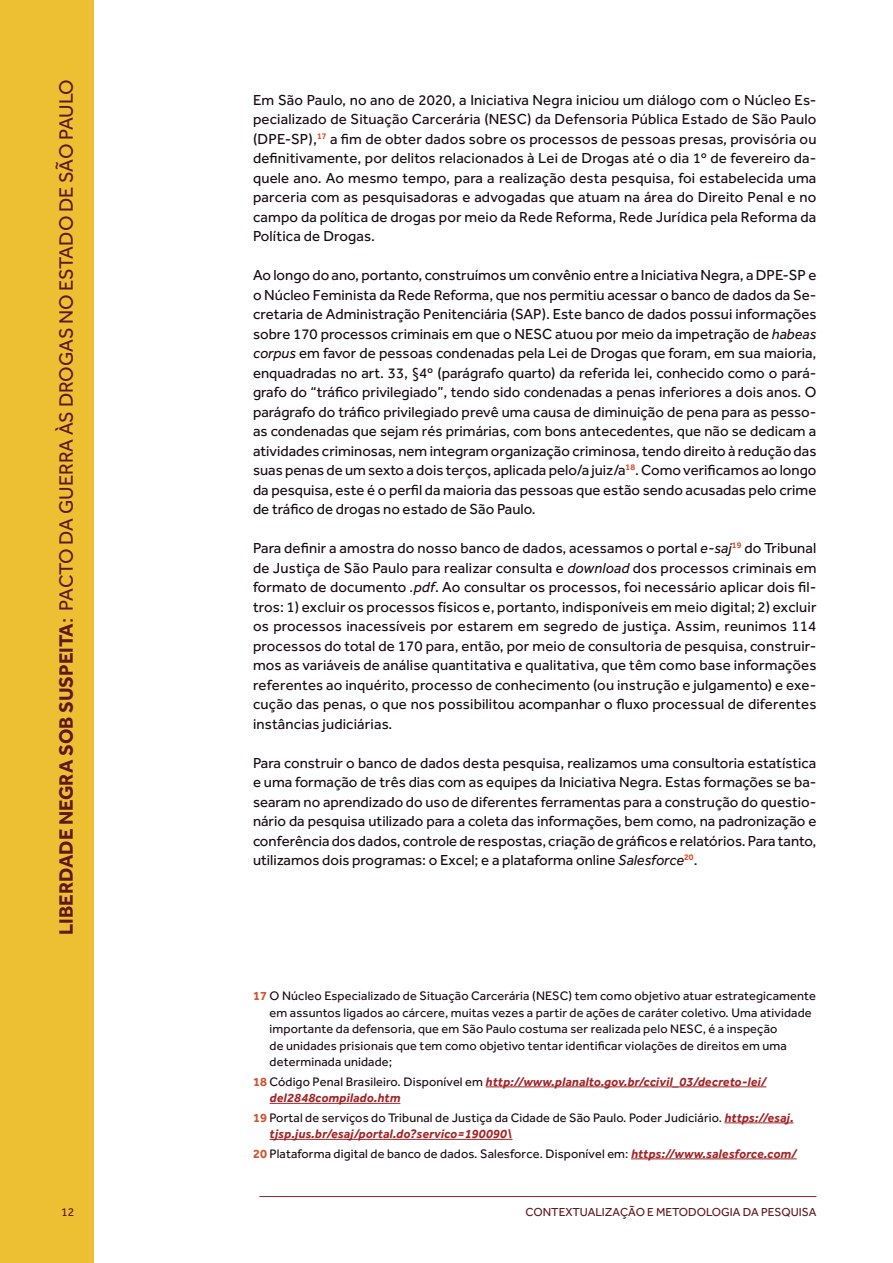
<style>
.page{position:relative;width:893px;height:1263px;background:#fff}
.page>*{position:absolute;margin:0;border:0;box-sizing:border-box;transform-origin:0 0}
.t1{font:19.95px "Effra";letter-spacing:-.01em;color:#61171c}
.t2{font:15px/19.5px "Effra";color:#170a12;text-align:justify}
.t3{font:12.75px/16.5px "Effra";letter-spacing:.01em;color:#170a12}
.t4{font:italic 700 12.75px/16.5px "Effra";letter-spacing:.01em;color:#a12629}
.t5{font:12px "Effra";color:#61171c}
.s1{font-weight:700}
.s2{font-style:italic}
.s3{font-weight:700;color:#d15430}
.s4{font-style:normal;color:#d15430}
.s5{font-weight:400;font-style:normal;color:#170a12}
.s6{font-weight:700;font-style:italic;color:#a12629}
</style>
<div class="page">
<hr style="left:486px;top:1086px;width:280px;height:1px;background:#a12629">
<hr style="left:270px;top:1103px;width:130px;height:1px;background:#a12629">
<hr style="left:724px;top:1122px;width:69px;height:1px;background:#a12629">
<hr style="left:270px;top:1139px;width:242px;height:1px;background:#a12629">
<hr style="left:631px;top:1158px;width:166px;height:1px;background:#a12629">
<div style="left:0;top:0;width:94px;height:1263px;background:#edbf33"></div>
<hr style="left:259px;top:1196px;width:557px;height:1px;background:#a12629">
<h1 class="t1" style="left:55px;top:935px;width:857px;rotate:-90deg"><span class="s1">LIBERDADE NEGRA SOB SUSPEITA</span>: PACTO DA GUERRA ÀS DROGAS NO ESTADO DE SÃO PAULO</h1>
<p class="t5" style="left:61px;top:1205px;width:15px">12</p>
<p class="t2" style="left:253px;top:90px;width:565px">Em São Paulo, no ano de 2020, a Iniciativa Negra iniciou um diálogo com o Núcleo Es&shy;pecializado de Situação Carcerária (NESC) da Defensoria Pública Estado de São Paulo (DPE-SP),<sup>17</sup> a fim de obter dados sobre os processos de pessoas presas, provisória ou definitivamente, por delitos relacionados à Lei de Drogas até o dia 1º de fevereiro da&shy;quele ano. Ao mesmo tempo, para a realização desta pesquisa, foi estabelecida uma parceria com as pesquisadoras e advogadas que atuam na área do Direito Penal e no campo da política de drogas por meio da Rede Reforma, Rede Jurídica pela Reforma da Política de Drogas.</p>
<p class="t2" style="left:253px;top:265px;width:565px">Ao longo do ano, portanto, construímos um convênio entre a Iniciativa Negra, a DPE-SP e o Núcleo Feminista da Rede Reforma, que nos permitiu acessar o banco de dados da Se&shy;cretaria de Administração Penitenciária (SAP). Este banco de dados possui informações sobre 170 processos criminais em que o NESC atuou por meio da impetração de <span class="s2">habeas corpus</span> em favor de pessoas condenadas pela Lei de Drogas que foram, em sua maioria, enquadradas no art. 33, §4º (parágrafo quarto) da referida lei, conhecido como o pará&shy;grafo do “tráfico privilegiado”, tendo sido condenadas a penas inferiores a dois anos. O parágrafo do tráfico privilegiado prevê uma causa de diminuição de pena para as pesso&shy;as condenadas que sejam rés primárias, com bons antecedentes, que não se dedicam a atividades criminosas, nem integram organização criminosa, tendo direito à redução das suas penas de um sexto a dois terços, aplicada pelo/a juiz/a<sup>18</sup>. Como verificamos ao longo da pesquisa, este é o perfil da maioria das pessoas que estão sendo acusadas pelo crime de tráfico de drogas no estado de São Paulo.</p>
<p class="t2" style="left:253px;top:538px;width:565px">Para definir a amostra do nosso banco de dados, acessamos o portal <span class="s2">e-saj</span><sup>19</sup> do Tribunal de Justiça de São Paulo para realizar consulta e <span class="s2">download</span> dos processos criminais em formato de documento <span class="s2">.pdf</span>. Ao consultar os processos, foi necessário aplicar dois fil&shy;tros: 1) excluir os processos físicos e, portanto, indisponíveis em meio digital; 2) excluir os processos inacessíveis por estarem em segredo de justiça. Assim, reunimos 114 processos do total de 170 para, então, por meio de consultoria de pesquisa, construir&shy;mos as variáveis de análise quantitativa e qualitativa, que têm como base informações referentes ao inquérito, processo de conhecimento (ou instrução e julgamento) e exe&shy;cução das penas, o que nos possibilitou acompanhar o fluxo processual de diferentes instâncias judiciárias.</p>
<p class="t2" style="left:253px;top:753px;width:565px">Para construir o banco de dados desta pesquisa, realizamos uma consultoria estatística e uma formação de três dias com as equipes da Iniciativa Negra. Estas formações se ba&shy;searam no aprendizado do uso de diferentes ferramentas para a construção do questio&shy;nário da pesquisa utilizado para a coleta das informações, bem como, na padronização e conferência dos dados, controle de respostas, criação de gráficos e relatórios. Para tanto, utilizamos dois programas: o Excel; e a plataforma online <span class="s2">Salesforce</span><sup>20</sup>.</p>
<p class="t3" style="left:270px;top:988px;width:548px;text-indent:-17px"><span class="s3">17</span> O Núcleo Especializado de Situação Carcerária (NESC) tem como objetivo atuar estrategicamente em assuntos ligados ao cárcere, muitas vezes a partir de ações de caráter coletivo. Uma atividade importante da defensoria, que em São Paulo costuma ser realizada pelo NESC, é a inspeção<br>de unidades prisionais que tem como objetivo tentar identificar violações de direitos em uma determinada unidade;</p>
<p class="t4" style="left:270px;top:1073px;width:498px;text-indent:-17px"><span class="s4">18</span> <span class="s5">Código Penal Brasileiro. Disponível em</span> http://www.planalto.gov.br/ccivil_03/decreto-lei/ del2848compilado.htm</p>
<p class="t3" style="left:270px;top:1109px;width:525px;text-indent:-17px"><span class="s3">19</span> Portal de serviços do Tribunal de Justiça da Cidade de São Paulo. Poder Judiciário. <span class="s6">https://esaj. tjsp.jus.br/esaj/portal.do?servico=190090\</span></p>
<p class="t3" style="left:253px;top:1145px;width:545px"><span class="s3">20</span> Plataforma digital de banco de dados. Salesforce. Disponível em: <span class="s6">https://www.salesforce.com/</span></p>
<p class="t5" style="left:525px;top:1205px;width:292px">CONTEXTUALIZAÇÃO E METODOLOGIA DA PESQUISA</p>
</div>
